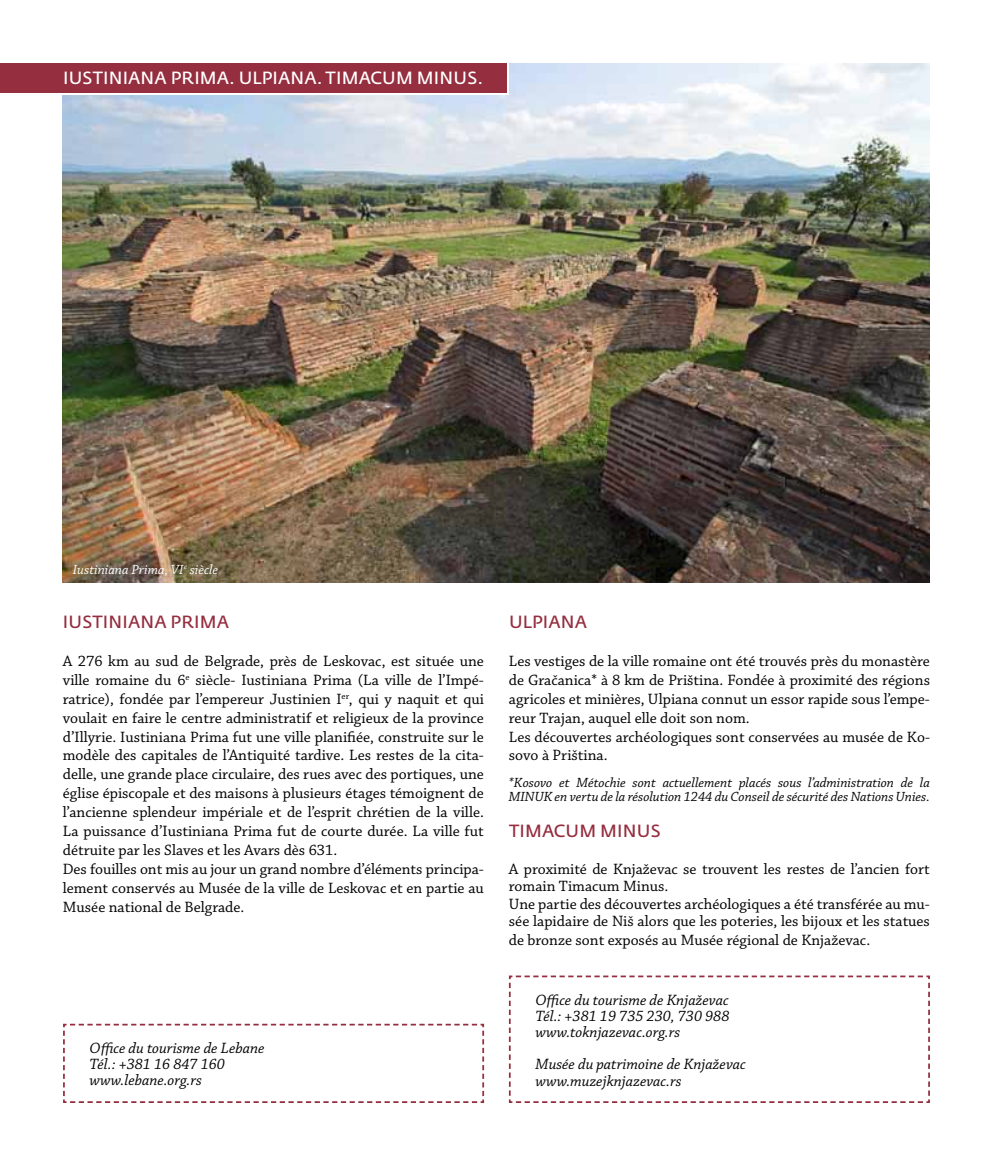
<style>
.page{position:relative;width:993px;height:1166px;background:#fff}
.page>*{position:absolute;margin:0;border:0;box-sizing:border-box;transform-origin:0 0}
.t1{font:17.5px "Fedra Sans Pro";letter-spacing:.01em;color:#fff}
.t2{font:17.5px "Fedra Sans Pro";letter-spacing:.01em;color:#952e3f}
.t3{font:15.75px/18.9px "Chaparral Pro";color:#000}
.t4{font:italic 15.75px/16.1px "Chaparral Pro";color:#000}
.t5{font:italic 14px/14px "Chaparral Pro";color:#000}
.t6{font:italic 14px "Chaparral Pro";color:#fff}
</style>
<div class="page">
<img style="left:63px;top:63px;width:866px;height:520px">
<div style="left:0;top:61px;width:508px;height:34px;background:#fff"></div>
<div style="left:0;top:63px;width:506px;height:30px;background:#952e3f"></div>
<svg style="left:508px;top:975px;width:422px;height:128px"></svg>
<svg style="left:63px;top:1023px;width:422px;height:80px"></svg>
<p class="t1" style="left:63px;top:67px;width:10px">IUSTI</p>
<p class="t1" style="left:109px;top:67px;width:86px">NIANA PRIMA</p>
<p class="t1" style="left:229px;top:67px;width:110px">. ULPIANA. TIMACUM</p>
<p class="t1" style="left:417px;top:67px;width:68px">MINUS.</p>
<p class="t6" style="left:73px;top:562px;width:147px">Iustiniana Prima, VI<sup>e</sup> siècle</p>
<p class="t2" style="left:63px;top:611px;width:10px">IUSTI</p>
<p class="t2" style="left:108px;top:611px;width:86px">NIANA PRIMA</p>
<p class="t3" style="left:63px;top:652px;width:422px">A 276 km au sud de Belgrade, près de Leskovac, est située une ville romaine du 6<sup>e</sup> siècle- Iustiniana Prima (La ville de l’Impé&shy;ratrice), fondée par l’empereur Justinien I<sup>er</sup>, qui y naquit et qui voulait en faire le centre administratif et religieux de la province d’Illyrie. Iustiniana Prima fut une ville planifiée, construite sur le modèle des capitales de l’Antiquité tardive. Les restes de la cita&shy;delle, une grande place circulaire, des rues avec des portiques, une église épiscopale et des maisons à plusieurs étages témoignent de l’ancienne splendeur impériale et de l’esprit chrétien de la ville.<br>La puissance d’Iustiniana Prima fut de courte durée. La ville fut détruite par les Slaves et les Avars dès 631.<br>Des fouilles ont mis au jour un grand nombre d’éléments principa&shy;lement conservés au Musée de la ville de Leskovac et en partie au Musée national de Belgrade.</p>
<p class="t4" style="left:90px;top:1041px;width:176px">Office du tourisme de Lebane<br>Tél.: +381 16 847 160 www.lebane.org.rs</p>
<p class="t2" style="left:509px;top:611px;width:79px">ULPIANA</p>
<p class="t3" style="left:508px;top:652px;width:422px">Les vestiges de la ville romaine ont été trouvés près du monastère de Gračanica* à 8 km de Priština. Fondée à proximité des régions agricoles et minières, Ulpiana connut un essor rapide sous l’empe&shy;reur Trajan, auquel elle doit son nom.<br>Les découvertes archéologiques sont conservées au musée de Ko&shy;sovo à Priština.</p>
<p class="t5" style="left:508px;top:776px;width:422px">*Kosovo et Métochie sont actuellement placés sous l’administration de la<br>MINUK en vertu de la résolution 1244 du Conseil de sécurité des Nations Unies.</p>
<p class="t2" style="left:509px;top:820px;width:14px">TIMACUM</p>
<p class="t2" style="left:600px;top:820px;width:49px">MINUS</p>
<p class="t3" style="left:508px;top:860px;width:422px;line-height:17.8px">A proximité de Knjaževac se trouvent les restes de l’ancien fort romain Timacum Minus.<br>Une partie des découvertes archéologiques a été transférée au mu&shy;sée lapidaire de Niš alors que les poteries, les bijoux et les statues de bronze sont exposés au Musée régional de Knjaževac.</p>
<p class="t4" style="left:535px;top:992px;width:195px;text-align:justify">Office du tourisme de Knjaževac Tél.: +381 19 735 230, 730 988 www.toknjazevac.org.rs</p>
<p class="t4" style="left:535px;top:1057px;width:212px">Musée du patrimoine de Knjaževac www.muzejknjazevac.rs</p>
</div>
